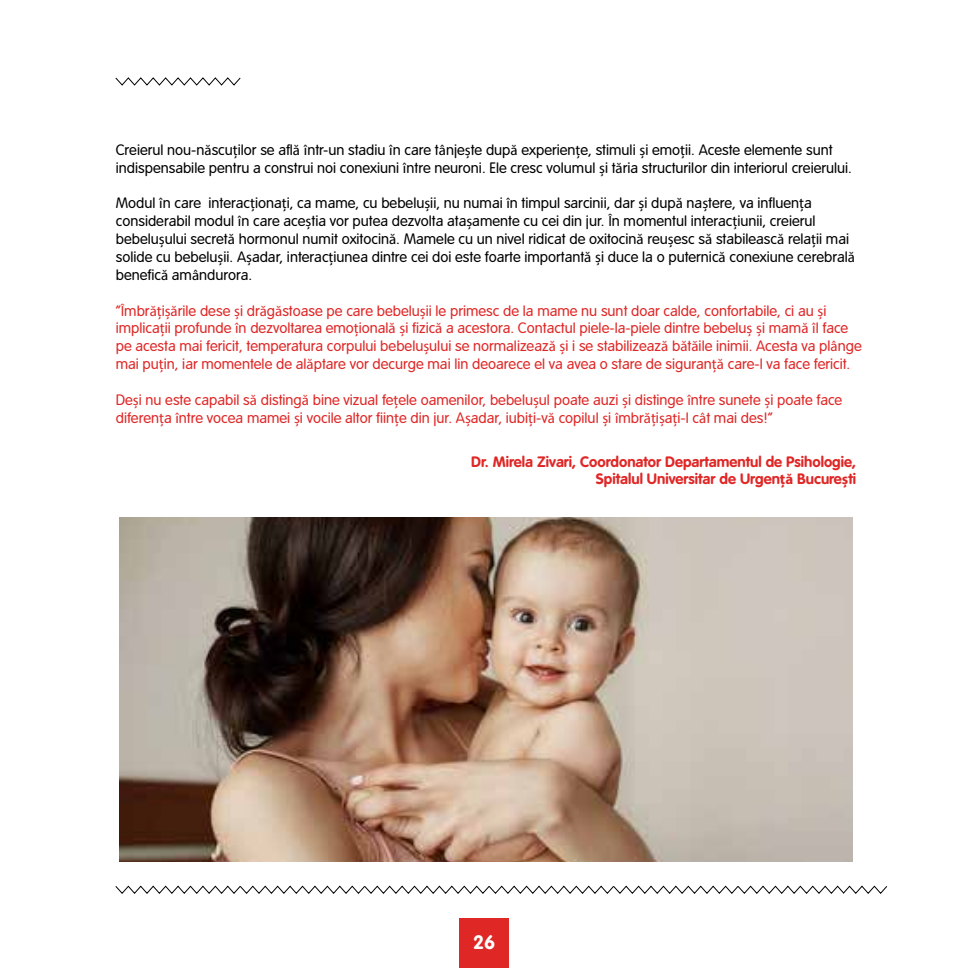
<style>
.page{position:relative;width:968px;height:968px;background:#fff}
.page>*{position:absolute;margin:0;border:0;box-sizing:border-box;transform-origin:0 0}
.t1{font:700 19.25px "Rotonda C";color:#fff}
.t2{font:14.88px/17.8px "Rotonda C";color:#000}
.t3{font:14.88px/17.8px "Rotonda C";color:#df2726}
.t4{font:700 14.88px/17.8px "Rotonda C";color:#df2726;text-align:right}
.s1{font-family:"Myriad Pro"}
</style>
<div class="page">
<svg style="left:115px;top:77px;width:126px;height:9px"></svg>
<svg style="left:115px;top:885px;width:772px;height:8px"></svg>
<div style="left:459px;top:918px;width:50px;height:49px;background:#df2726"></div>
<img style="left:119px;top:517px;width:733px;height:344px">
<p class="t2" style="left:116px;top:141px;width:737px">Creierul nou-n<span class="s1">ă</span>scu<span class="s1">ț</span>ilor se afl<span class="s1">ă î</span>ntr-un stadiu <span class="s1">î</span>n care t<span class="s1">â</span>nje<span class="s1">ș</span>te dup<span class="s1">ă</span> experien<span class="s1">ț</span>e, stimuli <span class="s1">ș</span>i emo<span class="s1">ț</span>ii. Aceste elemente sunt indispensabile pentru a construi noi conexiuni <span class="s1">î</span>ntre neuroni. Ele cresc volumul <span class="s1">ș</span>i t<span class="s1">ă</span>ria structurilor din interiorul creierului.</p>
<p class="t2" style="left:116px;top:194px;width:740px">Modul <span class="s1">î</span>n care interac<span class="s1">ț</span>iona<span class="s1">ț</span>i, ca mame, cu bebelu<span class="s1">ș</span>ii, nu numai <span class="s1">î</span>n timpul sarcinii, dar <span class="s1">ș</span>i dup<span class="s1">ă</span> na<span class="s1">ș</span>tere, va influen<span class="s1">ț</span>a considerabil modul <span class="s1">î</span>n care ace<span class="s1">ș</span>tia vor putea dezvolta ata<span class="s1">ș</span>amente cu cei din jur. <span class="s1">Î</span>n momentul interac<span class="s1">ț</span>iunii, creierul bebelu<span class="s1">ș</span>ului secret<span class="s1">ă</span> hormonul numit oxitocin<span class="s1">ă</span>. Mamele cu un nivel ridicat de oxitocin<span class="s1">ă</span> reu<span class="s1">ș</span>esc s<span class="s1">ă</span> stabileasc<span class="s1">ă</span> rela<span class="s1">ț</span>ii mai solide cu bebelu<span class="s1">ș</span>ii. A<span class="s1">ș</span>adar, interac<span class="s1">ț</span>iunea dintre cei doi este foarte important<span class="s1">ă ș</span>i duce la o puternic<span class="s1">ă</span> conexiune cerebral<span class="s1">ă </span>benefic<span class="s1">ă</span> am<span class="s1">â</span>ndurora.</p>
<p class="t3" style="left:116px;top:301px;width:747px">“<span class="s1">Î</span>mbr<span class="s1">ăț</span>i<span class="s1">șă</span>rile dese <span class="s1">ș</span>i dr<span class="s1">ă</span>g<span class="s1">ă</span>stoase pe care bebelu<span class="s1">ș</span>ii le primesc de la mame nu sunt doar calde, confortabile, ci au <span class="s1">ș</span>i implica<span class="s1">ț</span>ii profunde <span class="s1">î</span>n dezvoltarea emo<span class="s1">ț</span>ional<span class="s1">ă ș</span>i fizic<span class="s1">ă</span> a acestora. Contactul piele-la-piele dintre bebelu<span class="s1">ș ș</span>i mam<span class="s1">ă î</span>l face pe acesta mai fericit, temperatura corpului bebelu<span class="s1">ș</span>ului se normalizeaz<span class="s1">ă ș</span>i i se stabilizeaz<span class="s1">ă</span> b<span class="s1">ă</span>t<span class="s1">ă</span>ile inimii. Acesta va pl<span class="s1">â</span>nge mai pu<span class="s1">ț</span>in, iar momentele de al<span class="s1">ă</span>ptare vor decurge mai lin deoarece el va avea o stare de siguran<span class="s1">ță</span> care-l va face fericit.</p>
<p class="t3" style="left:116px;top:390px;width:728px">De<span class="s1">ș</span>i nu este capabil s<span class="s1">ă</span> disting<span class="s1">ă</span> bine vizual fe<span class="s1">ț</span>ele oamenilor, bebelu<span class="s1">ș</span>ul poate auzi <span class="s1">ș</span>i distinge <span class="s1">î</span>ntre sunete <span class="s1">ș</span>i poate face diferen<span class="s1">ț</span>a <span class="s1">î</span>ntre vocea mamei <span class="s1">ș</span>i vocile altor fiin<span class="s1">ț</span>e din jur. A<span class="s1">ș</span>adar, iubi<span class="s1">ț</span>i-v<span class="s1">ă</span> copilul <span class="s1">ș</span>i <span class="s1">î</span>mbr<span class="s1">ăț</span>i<span class="s1">ș</span>a<span class="s1">ț</span>i-l c<span class="s1">â</span>t mai des!”</p>
<p class="t4" style="left:471px;top:452px;width:386px">Dr. Mirela Zivari, Coordonator Departamentul de Psihologie,<br>Spitalul Universitar de Urgen<span class="s1">ță</span> Bucure<span class="s1">ș</span>ti</p>
<p class="t1" style="left:473px;top:931px;width:24px">26</p>
</div>
